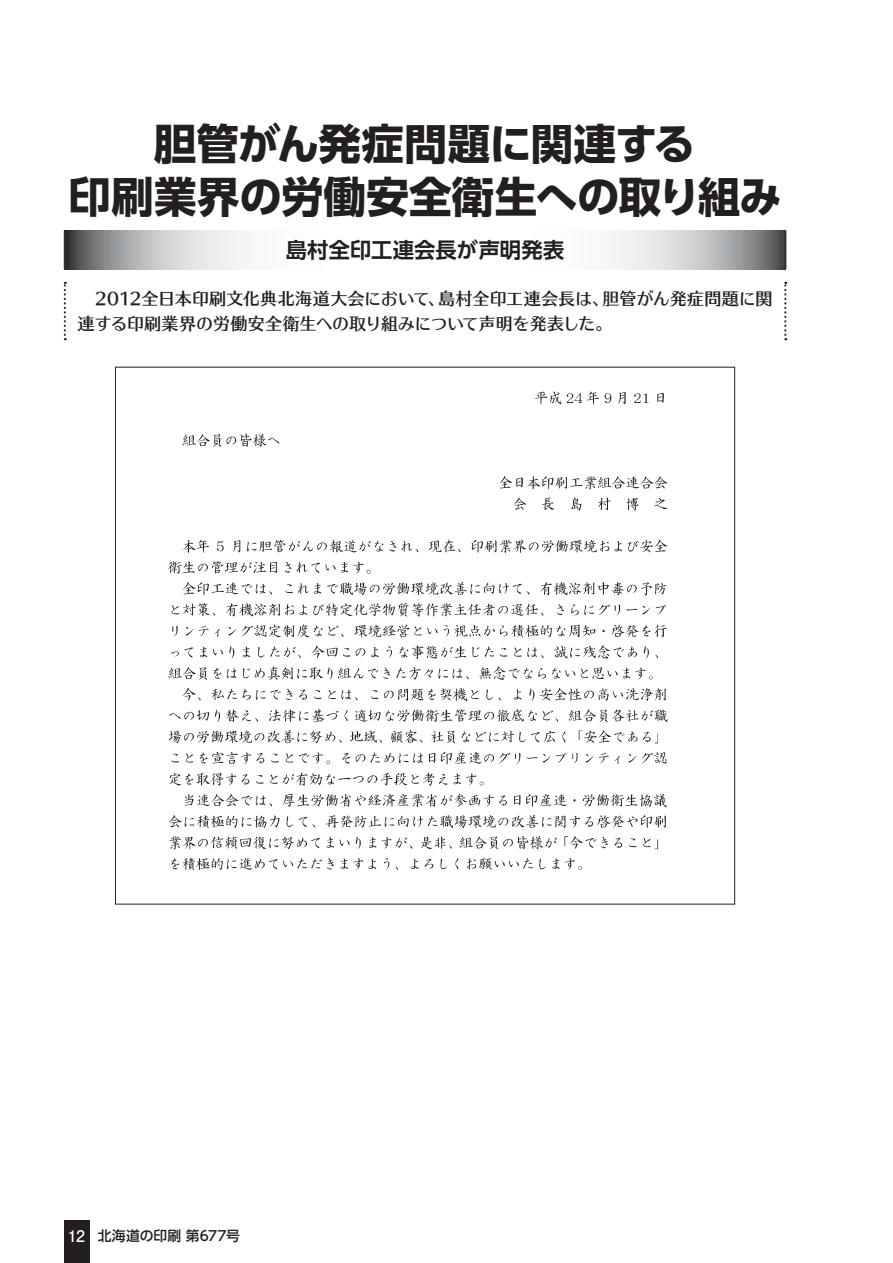
<style>
.page{position:relative;width:893px;height:1263px;background:#fff}
.page>*{position:absolute;margin:0;border:0;box-sizing:border-box;transform-origin:0 0}
.t1{font:42.45px/53.1px "UD Shin Go Pro Bold 90 msp RKSJ H";letter-spacing:-.01em;color:#231f20;text-align:center}
.t2{font:21.3px "UD Shin Go Pro De Bold 90 msp RKSJ H";letter-spacing:.01em;color:#231f20}
.t3{font:16.95px/24.5px "UD Typos 512 Std Regular 90 msp RKSJ H";letter-spacing:-.005em;color:#231f20}
.t4{font:13.8px "UD Shin Go Pro Medium 90 msp RKSJ H";letter-spacing:.01em;color:#231f20}
.s1{font-family:"Futo Go B101 Pro Bold 90 msp RKSJ H";font-size:15.9px;color:#fff}
</style>
<div class="page">
<div style="left:64px;top:1220px;width:25px;height:43px;background:#231f20"></div>
<svg style="left:66px;top:231px;width:718px;height:38px"></svg>
<svg style="left:64px;top:282px;width:2px;height:58px"></svg>
<svg style="left:784px;top:282px;width:2px;height:58px"></svg>
<hr style="left:64px;top:231px;width:2px;height:38px;background:#323031">
<hr style="left:784px;top:231px;width:2px;height:38px;background:#323031">
<img style="left:168px;top:391px;width:500px;height:480px">
<h1 class="t1" style="left:69px;top:123px;width:715px">胆管がん発症問題に関連する<br>印刷業界の労働安全衛生への取り組み</h1>
<p class="t2" style="left:286px;top:242px;width:280px">島村全印工連会長が声明発表</p>
<p class="t3" style="left:78px;top:289px;width:696px;text-indent:17px">2012全日本印刷文化典北海道大会において、島村全印工連会長は、胆管がん発症問題に関連する印刷業界の労働安全衛生への取り組みについて声明を発表した。</p>
<p class="t4" style="left:68px;top:1230px;width:174px"><span class="s1">12</span> 北海道の印刷 第677号</p>
</div>
